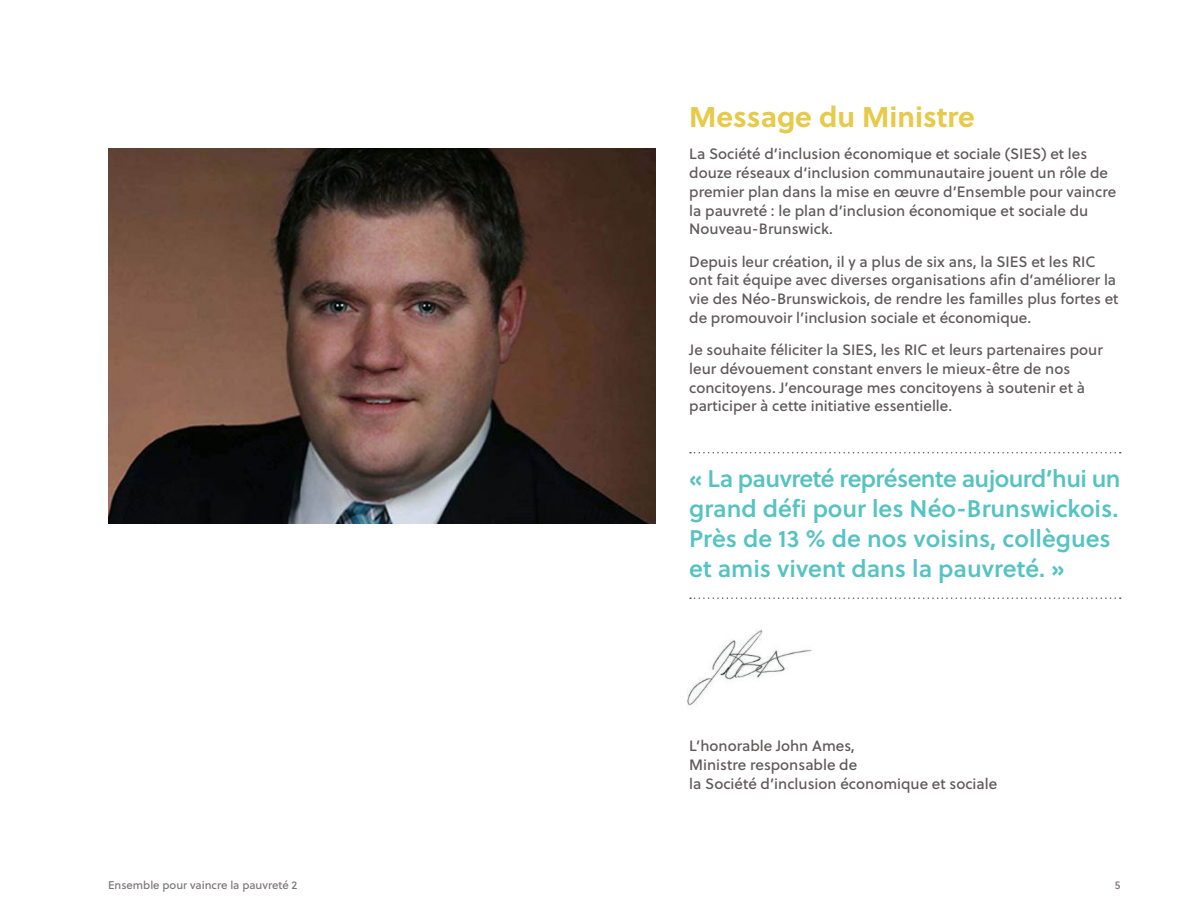
<style>
.page{position:relative;width:1188px;height:918px;background:#fff}
.page>*{position:absolute;margin:0;border:0;box-sizing:border-box;transform-origin:0 0}
.Body_Copy_Grey{font:700 28.5px "Soleil";color:#e6ca4b}
.Quote_Pull_Out{font:24px/30px "Soleil Sb";color:#55c3c2}
.Body_Copy_Grey-2{font:15px/18.8px "Soleil Bk";color:#5f595a}
.t1{font:11.25px "Soleil Bk";color:#7c7677}
</style>
<div class="page">
<svg style="left:690px;top:452px;width:431px;height:1px"></svg>
<svg style="left:690px;top:597px;width:431px;height:2px"></svg>
<img style="left:108px;top:148px;width:548px;height:376px">
<img style="left:687px;top:630px;width:125px;height:76px">
<p class="Body_Copy_Grey" style="left:689px;top:95px;width:287px">Message du Ministre</p>
<p class="Body_Copy_Grey-2" style="left:689px;top:144px;width:429px">La Société d’inclusion économique et sociale (SIES) et les douze réseaux d’inclusion communautaire jouent un rôle de premier plan dans la mise en œuvre d’Ensemble pour vaincre la pauvreté : le plan d’inclusion économique et sociale du Nouveau-Brunswick.</p>
<p class="Body_Copy_Grey-2" style="left:689px;top:251px;width:431px">Depuis leur création, il y a plus de six ans, la SIES et les RIC ont fait équipe avec diverses organisations afin d’améliorer la vie des Néo-Brunswickois, de rendre les familles plus fortes et de promouvoir l’inclusion sociale et économique.</p>
<p class="Body_Copy_Grey-2" style="left:689px;top:340px;width:415px">Je souhaite féliciter la SIES, les RIC et leurs partenaires pour leur dévouement constant envers le mieux-être de nos concitoyens. J’encourage mes concitoyens à soutenir et à participer à cette initiative essentielle.</p>
<p class="Quote_Pull_Out" style="left:689px;top:463px;width:433px">« La pauvreté représente aujourd’hui un grand défi pour les Néo-Brunswickois.<br>Près de 13 % de nos voisins, collègues et amis vivent dans la pauvreté. »</p>
<p class="Body_Copy_Grey-2" style="left:689px;top:736px;width:310px">L’honorable John Ames,<br>Ministre responsable de<br>la Société d’inclusion économique et sociale</p>
<p class="t1" style="left:108px;top:876px;width:191px">Ensemble pour vaincre la pauvreté 2</p>
<p class="t1" style="left:1115px;top:876px;width:7px">5</p>
</div>
